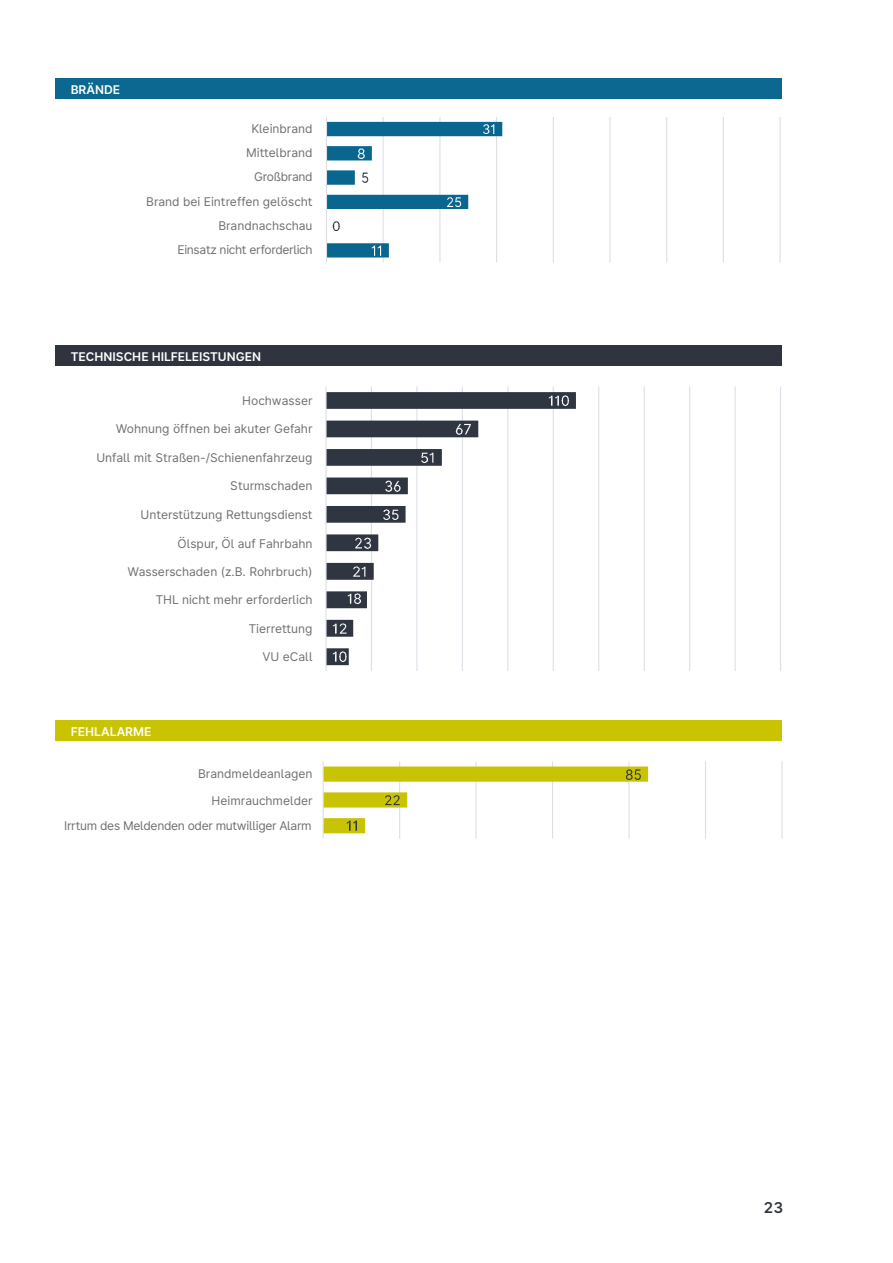
<style>
.page{position:relative;width:893px;height:1263px;background:#fff}
.page>*{position:absolute;margin:0;border:0;box-sizing:border-box;transform-origin:0 0}
.t1{font:700 15px "Freising Sans";color:#2f343f}
.t2{font:12px/24.3px "Freising Sans";color:#706f6f;text-align:right}
.t3{font:12px/25.8px "Freising Sans";letter-spacing:-.025em;color:#706f6f;text-align:right}
.t4{font:700 12px "Freising Sans";color:#fff}
</style>
<div class="page">
<hr style="left:371px;top:386px;width:1px;height:285px;background:#dce0e6">
<hr style="left:416px;top:386px;width:1px;height:285px;background:#dce0e6">
<hr style="left:462px;top:386px;width:1px;height:285px;background:#dce0e6">
<hr style="left:507px;top:386px;width:1px;height:285px;background:#dce0e6">
<hr style="left:553px;top:386px;width:1px;height:285px;background:#dce0e6">
<hr style="left:598px;top:386px;width:1px;height:285px;background:#dce0e6">
<hr style="left:644px;top:386px;width:1px;height:285px;background:#dce0e6">
<hr style="left:689px;top:386px;width:1px;height:285px;background:#dce0e6">
<hr style="left:735px;top:386px;width:1px;height:285px;background:#dce0e6">
<hr style="left:780px;top:386px;width:1px;height:285px;background:#dce0e6">
<svg style="left:327px;top:392px;width:222px;height:273px"></svg>
<hr style="left:325px;top:386px;width:2px;height:285px;background:#dce0e6">
<img style="left:549px;top:392px;width:27px;height:17px">
<img style="left:456px;top:421px;width:23px;height:16px">
<img style="left:421px;top:449px;width:21px;height:17px">
<img style="left:385px;top:478px;width:24px;height:16px">
<img style="left:382px;top:506px;width:25px;height:17px">
<img style="left:355px;top:535px;width:25px;height:16px">
<img style="left:353px;top:563px;width:21px;height:16px">
<img style="left:347px;top:590px;width:22px;height:17px">
<img style="left:333px;top:620px;width:21px;height:16px">
<img style="left:333px;top:649px;width:22px;height:16px">
<div style="left:56px;top:79px;width:726px;height:20px;background:#0c6890"></div>
<div style="left:56px;top:346px;width:726px;height:20px;background:#2f343f"></div>
<div style="left:56px;top:721px;width:726px;height:20px;background:#c9c301"></div>
<hr style="left:383px;top:117px;width:1px;height:145px;background:#dce0e6">
<hr style="left:439px;top:117px;width:1px;height:145px;background:#dce0e6">
<hr style="left:496px;top:117px;width:1px;height:145px;background:#dce0e6">
<hr style="left:553px;top:117px;width:1px;height:145px;background:#dce0e6">
<hr style="left:609px;top:117px;width:1px;height:145px;background:#dce0e6">
<hr style="left:666px;top:117px;width:1px;height:145px;background:#dce0e6">
<hr style="left:723px;top:117px;width:1px;height:145px;background:#dce0e6">
<hr style="left:779px;top:117px;width:2px;height:145px;background:#dce0e6">
<svg style="left:327px;top:122px;width:155px;height:135px"></svg>
<hr style="left:326px;top:117px;width:1px;height:145px;background:#dce0e6">
<img style="left:482px;top:121px;width:21px;height:16px">
<img style="left:358px;top:146px;width:15px;height:15px">
<img style="left:361px;top:170px;width:16px;height:15px">
<img style="left:446px;top:194px;width:24px;height:16px">
<img style="left:333px;top:218px;width:16px;height:16px">
<img style="left:371px;top:243px;width:17px;height:15px">
<hr style="left:399px;top:761px;width:1px;height:78px;background:#dce0e6">
<hr style="left:475px;top:761px;width:2px;height:78px;background:#dce0e6">
<hr style="left:552px;top:761px;width:1px;height:78px;background:#dce0e6">
<hr style="left:628px;top:761px;width:2px;height:78px;background:#dce0e6">
<hr style="left:705px;top:761px;width:1px;height:78px;background:#dce0e6">
<hr style="left:781px;top:761px;width:2px;height:78px;background:#dce0e6">
<svg style="left:324px;top:766px;width:306px;height:67px"></svg>
<hr style="left:323px;top:761px;width:1px;height:78px;background:#dce0e6">
<img style="left:625px;top:766px;width:24px;height:16px">
<img style="left:385px;top:792px;width:24px;height:16px">
<img style="left:347px;top:818px;width:18px;height:16px">
<p class="t4" style="left:71px;top:80px;width:51px">BRÄNDE</p>
<p class="t2" style="left:146px;top:116px;width:168px">Kleinbrand<br>Mittelbrand<br>Großbrand<br>Brand bei Eintreffen gelöscht<br>Brandnachschau<br>Einsatz nicht erforderlich</p>
<p class="t4" style="left:71px;top:347px;width:192px">TECHNISCHE HILFELEISTUNGEN</p>
<p class="t2" style="left:242px;top:388px;width:72px">Hochwasser</p>
<p class="t2" style="left:116px;top:416px;width:198px">Wohnung öffnen bei akuter Gefahr</p>
<p class="t2" style="left:96px;top:445px;width:218px">Unfall mit Straßen-/Schienenfahrzeug</p>
<p class="t2" style="left:230px;top:473px;width:84px">Sturmschaden</p>
<p class="t2" style="left:141px;top:502px;width:174px">Unterstützung Rettungsdienst</p>
<p class="t2" style="left:178px;top:531px;width:136px">Ölspur, Öl auf Fahrbahn</p>
<p class="t2" style="left:128px;top:559px;width:186px">Wasserschaden (z.B. Rohrbruch)</p>
<p class="t2" style="left:156px;top:587px;width:158px">THL nicht mehr erforderlich</p>
<p class="t4" style="left:71px;top:722px;width:82px">FEHLALARME</p>
<p class="t2" style="left:249px;top:616px;width:65px">Tierrettung</p>
<p class="t2" style="left:263px;top:645px;width:51px">VU eCall</p>
<p class="t2" style="left:198px;top:761px;width:116px">Brandmeldeanlagen</p>
<p class="t3" style="left:64px;top:787px;width:250px">Heimrauchmelder<br>Irrtum des Meldenden oder mutwilliger Alarm</p>
<p class="t1" style="left:764px;top:1197px;width:21px">23</p>
</div>
